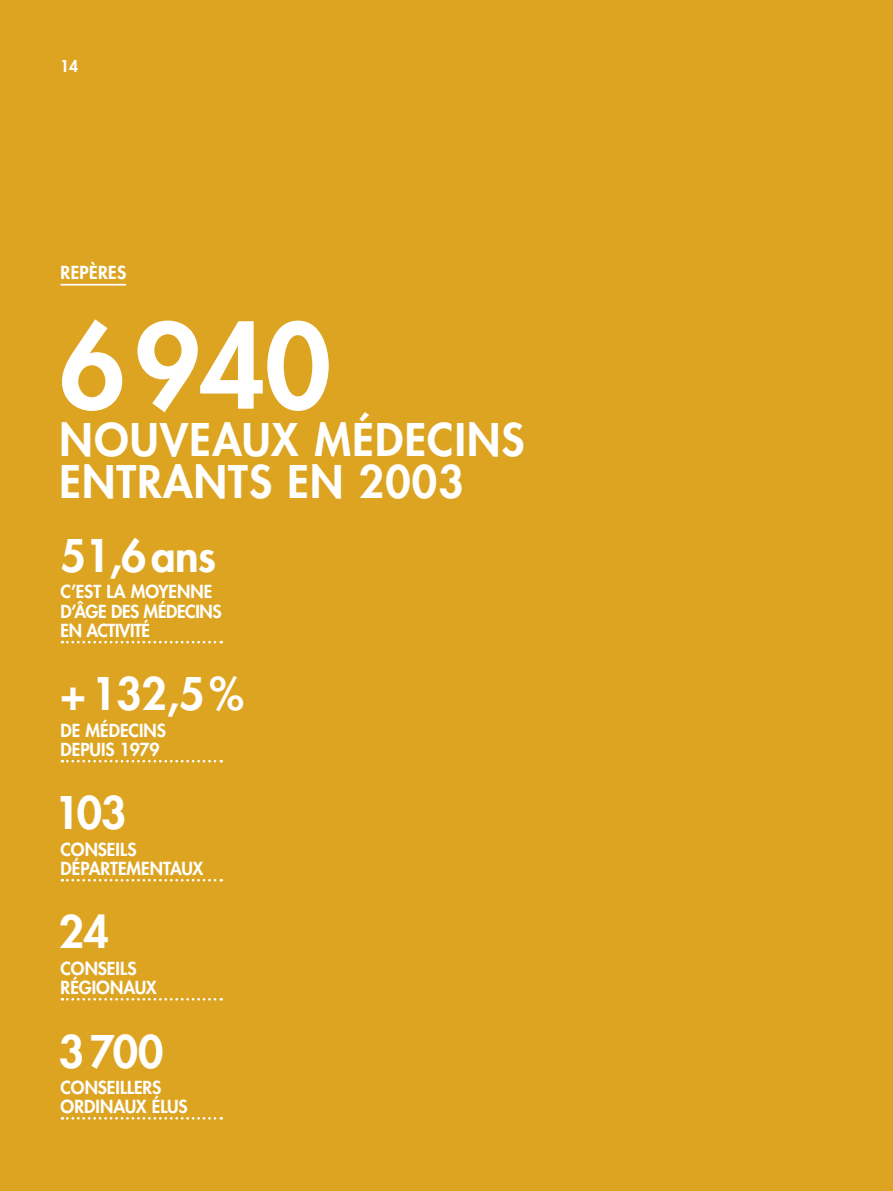
<style>
.page{position:relative;width:893px;height:1191px;background:#dda421}
.page>*{position:absolute;margin:0;border:0;box-sizing:border-box;transform-origin:0 0}
.t1{font:800 113.75px "Futura Std";color:#fff}
.t2{font:800 43.75px/42px "Futura Std";letter-spacing:.025em;color:#fff}
.t3{font:800 17.5px/19.2px "Futura Std";letter-spacing:-.005em;color:#fff}
.t4{font:800 17.5px "Futura Std";letter-spacing:.02em;color:#fff}
.t5{font:800 15.75px "Futura Std";color:#fff}
</style>
<div class="page">
<hr style="left:61px;top:284px;width:65px;height:1px;background:#fff">
<svg style="left:62px;top:641px;width:160px;height:2px"></svg>
<svg style="left:62px;top:760px;width:160px;height:2px"></svg>
<svg style="left:62px;top:879px;width:160px;height:2px"></svg>
<svg style="left:62px;top:998px;width:160px;height:2px"></svg>
<svg style="left:62px;top:1117px;width:160px;height:2px"></svg>
<p class="t5" style="left:60px;top:56px;width:20px">14</p>
<p class="t4" style="left:61px;top:261px;width:67px">REPÈRES</p>
<h1 class="t1" style="left:60px;top:295px;width:273px">6940</h1>
<h2 class="t2" style="left:60px;top:419px;width:466px">NOUVEAUX MÉDECINS<br>ENTRANTS EN 2003</h2>
<h2 class="t2" style="left:61px;top:535px;width:157px">51,6ANS</h2>
<p class="t3" style="left:61px;top:582px;width:162px">C’EST LA MOYENNE<br>D’ÂGE DES MÉDECINS<br>EN ACTIVITÉ</p>
<h2 class="t2" style="left:61px;top:673px;width:184px">+132,5%</h2>
<p class="t3" style="left:61px;top:720px;width:107px">DE MÉDECINS<br>DEPUIS 1979</p>
<h2 class="t2" style="left:54px;top:792px;width:73px">103</h2>
<p class="t3" style="left:61px;top:839px;width:144px">CONSEILS<br>DÉPARTEMENTAUX</p>
<h2 class="t2" style="left:59px;top:911px;width:52px">24</h2>
<p class="t3" style="left:61px;top:958px;width:98px">CONSEILS<br>RÉGIONAUX</p>
<h2 class="t2" style="left:59px;top:1030px;width:106px">3700</h2>
<p class="t3" style="left:61px;top:1077px;width:129px">CONSEILLERS<br>ORDINAUX ÉLUS</p>
</div>
